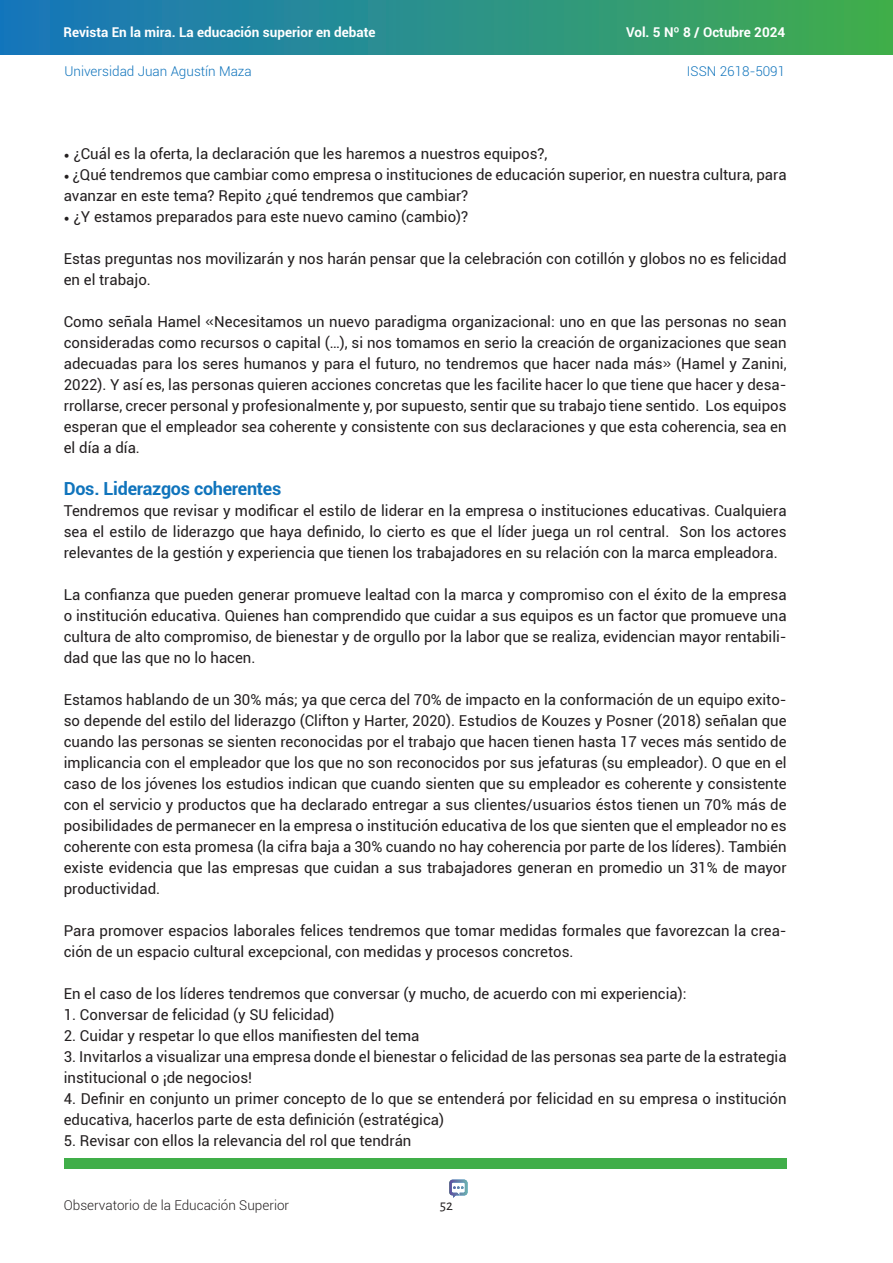
<style>
.page{position:relative;width:893px;height:1263px;background:#fff}
.page>*{position:absolute;margin:0;border:0;box-sizing:border-box;transform-origin:0 0}
.Txt_base{font:700 18px "Roboto";letter-spacing:-.015em;color:#1074bc}
.Txt_base-2{font:15px/21px "Roboto";color:#231f20}
.t1{font:15px "Alegreya Sans";color:#231f20}
.t2{font:700 13.5px "Roboto";color:#fff}
.t3{font:300 13.5px "Roboto";color:#1074bc}
.t4{font:300 13.5px "Roboto";color:#231f20}
.s1{font-family:"Minion Pro"}
.s2{font-family:"Causten"}
</style>
<div class="page">
<div style="left:64px;top:1158px;width:723px;height:10px;background:#40ae49"></div>
<svg style="left:449px;top:1179px;width:18px;height:19px"></svg>
<div style="left:0;top:0;width:893px;height:54px;background:linear-gradient(to right,#1675c0,#41ad4e)"></div>
<p class="t2" style="left:63px;top:23px;width:314px">Revista En la mira. La educación superior en debate</p>
<p class="t3" style="left:64px;top:61px;width:189px">Universidad Juan Agustín Maza</p>
<p class="t3" style="left:687px;top:61px;width:100px">ISSN 2618-5091</p>
<p class="t2" style="left:626px;top:23px;width:161px">Vol. 5 Nº 8 / Octubre 2024</p>
<p class="Txt_base-2" style="left:64px;top:143px;width:485px"><span class="s1">•</span> ¿Cuál es la oferta, la declaración que les haremos a nuestros equipos?,</p>
<p class="Txt_base-2" style="left:64px;top:164px;width:724px"><span class="s1">•</span> ¿Qué tendremos que cambiar como empresa o instituciones de educación superior, en nuestra cultura, para avanzar en este tema? Repito ¿qué tendremos que cambiar?</p>
<p class="Txt_base-2" style="left:64px;top:206px;width:406px"><span class="s1">•</span> ¿Y estamos preparados para este nuevo camino (cambio)?</p>
<p class="Txt_base-2" style="left:64px;top:248px;width:724px">Estas preguntas nos movilizarán y nos harán pensar que la celebración con cotillón y globos no es felicidad en el trabajo.</p>
<p class="Txt_base-2" style="left:64px;top:311px;width:724px;text-align:justify">Como señala Hamel <span class="s2">«</span>Necesitamos un nuevo paradigma organizacional: uno en que las personas no sean consideradas como recursos o capital (…), si nos tomamos en serio la creación de organizaciones que sean adecuadas para los seres humanos y para el futuro, no tendremos que hacer nada más<span class="s2">»</span> (Hamel y Zanini, 2022). Y así es, las personas quieren acciones concretas que les facilite hacer lo que tiene que hacer y desa&shy;rrollarse, crecer personal y profesionalmente y, por supuesto, sentir que su trabajo tiene sentido. Los equipos esperan que el empleador sea coherente y consistente con sus declaraciones y que esta coherencia, sea en el día a día.</p>
<p class="Txt_base" style="left:64px;top:476px;width:219px">Dos. Liderazgos coherentes</p>
<p class="Txt_base-2" style="left:64px;top:500px;width:724px;text-align:justify">Tendremos que revisar y modificar el estilo de liderar en la empresa o instituciones educativas. Cualquiera sea el estilo de liderazgo que haya definido, lo cierto es que el líder juega un rol central. Son los actores relevantes de la gestión y experiencia que tienen los trabajadores en su relación con la marca empleadora.</p>
<p class="Txt_base-2" style="left:64px;top:584px;width:724px;text-align:justify">La confianza que pueden generar promueve lealtad con la marca y compromiso con el éxito de la empresa o institución educativa. Quienes han comprendido que cuidar a sus equipos es un factor que promueve una cultura de alto compromiso, de bienestar y de orgullo por la labor que se realiza, evidencian mayor rentabili&shy;dad que las que no lo hacen.</p>
<p class="Txt_base-2" style="left:64px;top:689px;width:724px;text-align:justify">Estamos hablando de un 30% más; ya que cerca del 70% de impacto en la conformación de un equipo exito&shy;so depende del estilo del liderazgo (Clifton y Harter, 2020). Estudios de Kouzes y Posner (2018) señalan que cuando las personas se sienten reconocidas por el trabajo que hacen tienen hasta 17 veces más sentido de implicancia con el empleador que los que no son reconocidos por sus jefaturas (su empleador). O que en el caso de los jóvenes los estudios indican que cuando sienten que su empleador es coherente y consistente con el servicio y productos que ha declarado entregar a sus clientes/usuarios éstos tienen un 70% más de posibilidades de permanecer en la empresa o institución educativa de los que sienten que el empleador no es coherente con esta promesa (la cifra baja a 30% cuando no hay coherencia por parte de los líderes). También existe evidencia que las empresas que cuidan a sus trabajadores generan en promedio un 31% de mayor productividad.</p>
<p class="Txt_base-2" style="left:64px;top:920px;width:724px">Para promover espacios laborales felices tendremos que tomar medidas formales que favorezcan la crea&shy;ción de un espacio cultural excepcional, con medidas y procesos concretos.</p>
<p class="Txt_base-2" style="left:64px;top:983px;width:624px">En el caso de los líderes tendremos que conversar (y mucho, de acuerdo con mi experiencia):</p>
<p class="Txt_base-2" style="left:64px;top:1004px;width:272px">1. Conversar de felicidad (y SU felicidad)</p>
<p class="Txt_base-2" style="left:64px;top:1025px;width:357px">2. Cuidar y respetar lo que ellos manifiesten del tema</p>
<p class="Txt_base-2" style="left:64px;top:1046px;width:724px">3. Invitarlos a visualizar una empresa donde el bienestar o felicidad de las personas sea parte de la estrategia institucional o ¡de negocios!</p>
<p class="Txt_base-2" style="left:64px;top:1088px;width:724px">4. Definir en conjunto un primer concepto de lo que se entenderá por felicidad en su empresa o institución educativa, hacerlos parte de esta definición (estratégica)</p>
<p class="Txt_base-2" style="left:64px;top:1130px;width:349px">5. Revisar con ellos la relevancia del rol que tendrán</p>
<p class="t4" style="left:64px;top:1196px;width:227px">Observatorio de la Educación Superior</p>
<p class="t1" style="left:440px;top:1195px;width:15px">52</p>
</div>
